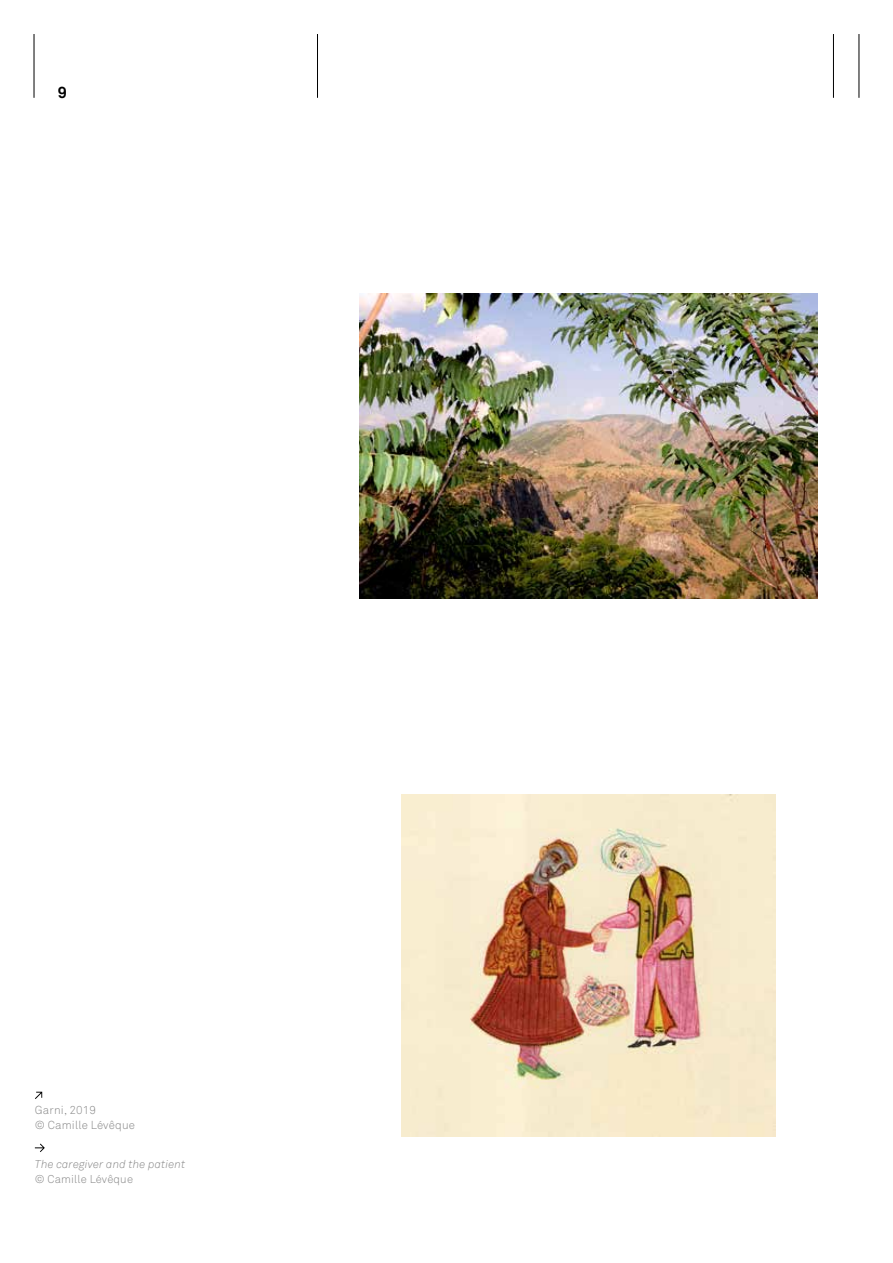
<style>
.page{position:relative;width:893px;height:1263px;background:#fff}
.page>*{position:absolute;margin:0;border:0;box-sizing:border-box;transform-origin:0 0}
.t1{font:700 16.05px "Akkurat";color:#000}
.t2{font:300 11.55px/15.5px "Akkurat";letter-spacing:.015em;color:#878787}
.t3{font:italic 300 11.25px "Akkurat";letter-spacing:.015em;color:#878787}
.t4{font:300 11.25px "Akkurat";letter-spacing:.015em;color:#878787}
</style>
<div class="page">
<hr style="left:34px;top:34px;width:1px;height:64px;background:#000">
<hr style="left:317px;top:34px;width:1px;height:64px;background:#000">
<hr style="left:833px;top:34px;width:1px;height:64px;background:#000">
<hr style="left:859px;top:34px;width:1px;height:64px;background:#000">
<svg style="left:35px;top:1092px;width:7px;height:7px"></svg>
<svg style="left:35px;top:1143px;width:10px;height:9px"></svg>
<img style="left:401px;top:794px;width:374px;height:343px">
<img style="left:359px;top:293px;width:458px;height:305px">
<h1 class="t1" style="left:57px;top:82px;width:11px">9</h1>
<p class="t2" style="left:35px;top:1102px;width:102px">Garni, 2019<br>© Camille Lévêque</p>
<p class="t3" style="left:35px;top:1157px;width:152px">The caregiver and the patient</p>
<p class="t4" style="left:35px;top:1172px;width:100px">© Camille Lévêque</p>
</div>
